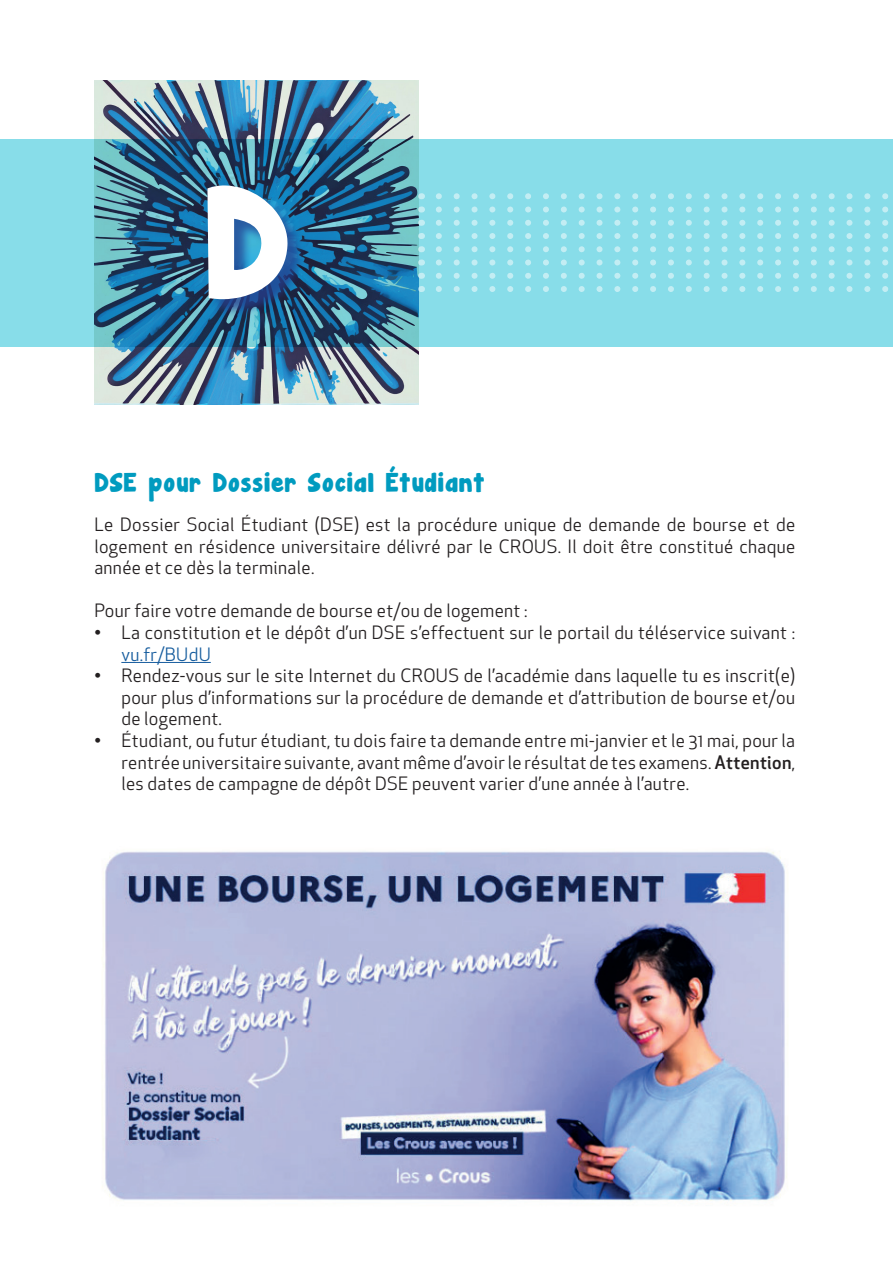
<style>
.page{position:relative;width:893px;height:1263px;background:#fff}
.page>*{position:absolute;margin:0;border:0;box-sizing:border-box;transform-origin:0 0}
.t1{font:143.7px "Janda Manatee Solid";color:#fff}
.t2{font:24px "Janda Manatee Solid";letter-spacing:.05em;color:#009bbf}
.t3{font:18px/21.6px "Apex New";letter-spacing:.02em;color:#231f20;text-align:justify}
.t4{font:18px "Apex New";letter-spacing:.02em;color:#175d9e}
.s1{font-weight:500}
</style>
<div class="page">
<img style="left:94px;top:81px;width:324px;height:323px">
<svg style="left:0;top:139px;width:893px;height:207px;background:#69b5c8"></svg>
<svg style="left:439px;top:220px;width:454px;height:6px;background:#97e1eb"></svg>
<svg style="left:439px;top:233px;width:454px;height:6px;background:#97e1eb"></svg>
<svg style="left:439px;top:206px;width:454px;height:6px;background:#96e0eb"></svg>
<svg style="left:439px;top:246px;width:454px;height:6px;background:#97e1eb"></svg>
<svg style="left:439px;top:259px;width:454px;height:6px;background:#96e0eb"></svg>
<svg style="left:439px;top:273px;width:454px;height:6px;background:#97e1eb"></svg>
<svg style="left:439px;top:286px;width:454px;height:6px;background:#97e1eb"></svg>
<svg style="left:439px;top:193px;width:454px;height:6px;background:#97e1eb"></svg>
<div style="left:210px;top:187px;width:96px;height:131px;background:#253f8e;opacity:.75"></div>
<hr style="left:121px;top:662px;width:90px;height:1px;background:#175d9e">
<img style="left:103px;top:851px;width:684px;height:350px">
<h1 class="t1" style="left:204px;top:141px;width:87px">D</h1>
<h2 class="t2" style="left:94px;top:466px;width:391px">DSE pour Dossier Social Étudiant</h2>
<p class="t3" style="left:94px;top:514px;width:702px">Le Dossier Social Étudiant (DSE) est la procédure unique de demande de bourse et de logement en résidence universitaire délivré par le CROUS. Il doit être constitué chaque année et ce dès la terminale.</p>
<p class="t3" style="left:94px;top:600px;width:435px">Pour faire votre demande de bourse et/ou de logement :</p>
<p class="t3" style="left:94px;top:622px;width:702px">• La constitution et le dépôt d’un DSE s’effectuent sur le portail du téléservice suivant :</p>
<p class="t4" style="left:121px;top:643px;width:91px">vu.fr/BUdU</p>
<p class="t3" style="left:121px;top:665px;width:675px;text-indent:-27px">• Rendez-vous sur le site Internet du CROUS de l’académie dans laquelle tu es inscrit(e) pour plus d’informations sur la procédure de demande et d’attribution de bourse et/ou de logement.</p>
<p class="t3" style="left:121px;top:730px;width:675px;text-indent:-27px">• Étudiant, ou futur étudiant, tu dois faire ta demande entre mi-janvier et le 31 mai, pour la rentrée universitaire suivante, avant même d’avoir le résultat de tes examens. <span class="s1">Attention</span>, les dates de campagne de dépôt DSE peuvent varier d’une année à l’autre.</p>
</div>
